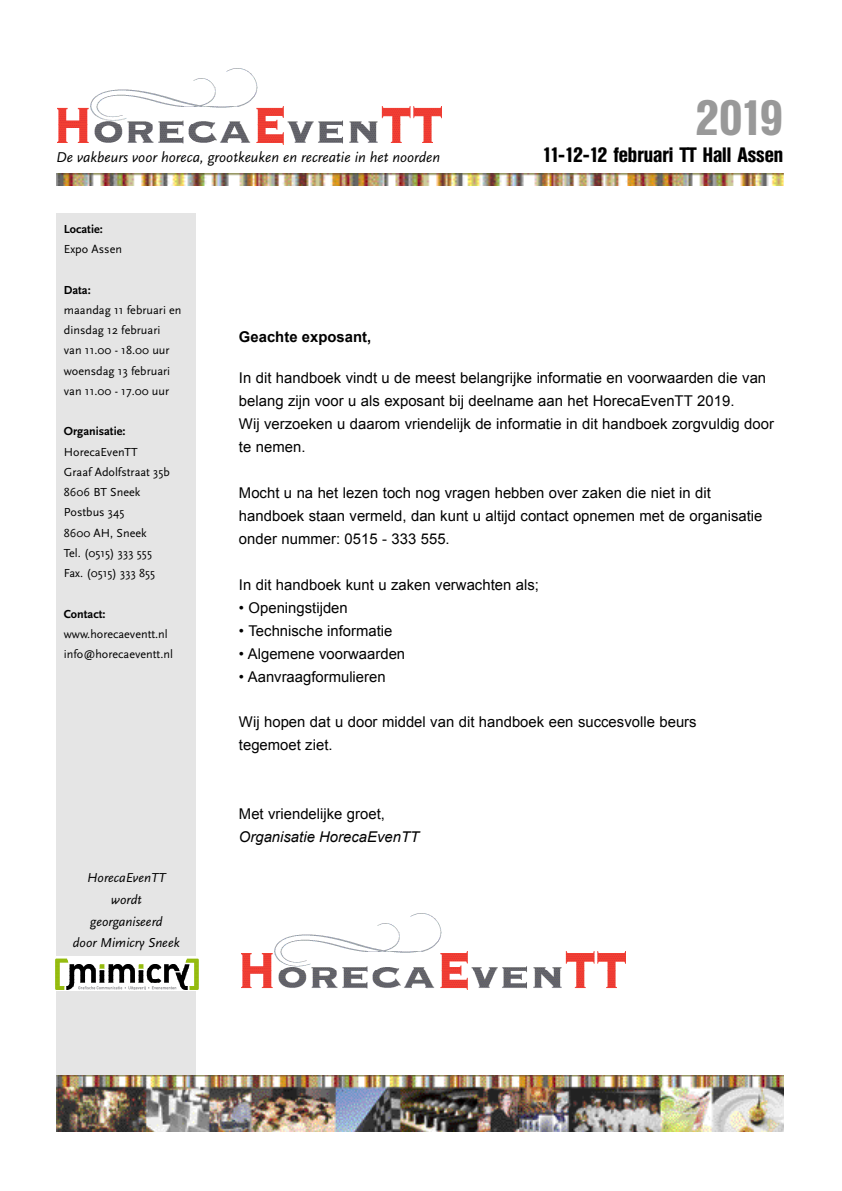
<style>
.page{position:relative;width:842px;height:1191px;background:#fff}
.page>*{position:absolute;margin:0;border:0;box-sizing:border-box;transform-origin:0 0}
.t1{font:700 condensed 48.1px "Olympia";color:#999}
.t2{font:700 condensed 20.2px "Olympia";color:#000}
.t3{font:14.8px/23px "Arial";color:#000}
.t4{font:italic 14.8px "Scala Sans";color:#000}
.t5{font:italic 14.8px "Arial";color:#000}
.t6{font:700 14.8px "Arial";color:#000}
.t7{font:italic 13.5px/21.6px "Scala Sans";color:#000;text-align:center}
.t8{font:12.1px/20.2px "Scala Sans";color:#000}
.t9{font:700 12.1px "Scala Sans";color:#000}
</style>
<div class="page">
<div style="left:56px;top:213px;width:140px;height:919px;background:#e5e5e5"></div>
<img style="left:58px;top:87px;width:384px;height:58px">
<img style="left:56px;top:1075px;width:727px;height:57px">
<img style="left:56px;top:173px;width:727px;height:13px">
<img style="left:55px;top:957px;width:144px;height:4px">
<img style="left:55px;top:961px;width:144px;height:30px">
<img style="left:241px;top:932px;width:385px;height:58px">
<p class="t4" style="left:56px;top:149px;width:385px">De vakbeurs voor horeca, grootkeuken en recreatie in het noorden</p>
<h1 class="t1" style="left:696px;top:90px;width:89px">2019</h1>
<h2 class="t2" style="left:543px;top:143px;width:242px">11-12-12 februari TT Hall Assen</h2>
<p class="t9" style="left:64px;top:222px;width:40px">Locatie:</p>
<p class="t8" style="left:64px;top:239px;width:60px">Expo Assen</p>
<p class="t9" style="left:64px;top:283px;width:28px">Data:</p>
<p class="t8" style="left:64px;top:300px;width:119px">maandag 11 februari en dinsdag 12 februari<br>van 11.00 - 18.00 uur woensdag 13 februari van 11.00 - 17.00 uur</p>
<p class="t9" style="left:64px;top:425px;width:63px">Organisatie:</p>
<p class="t8" style="left:64px;top:442px;width:108px">HorecaEvenTT<br>Graaf Adolfstraat 35b<br>8606 BT Sneek<br>Postbus 345<br>8600 AH, Sneek<br>Tel. (0515) 333 555<br>Fax. (0515) 333 855</p>
<p class="t9" style="left:64px;top:607px;width:43px">Contact:</p>
<p class="t8" style="left:64px;top:624px;width:111px">www.horecaeventt.nl info@horecaeventt.nl</p>
<p class="t7" style="left:73px;top:867px;width:108px">HorecaEvenTT wordt<br>georganiseerd<br>door Mimicry Sneek</p>
<p class="t6" style="left:239px;top:329px;width:134px">Geachte exposant,</p>
<p class="t3" style="left:239px;top:367px;width:537px">In dit handboek vindt u de meest belangrijke informatie en voorwaarden die van belang zijn voor u als exposant bij deelname aan het HorecaEvenTT 2019.<br>Wij verzoeken u daarom vriendelijk de informatie in dit handboek zorgvuldig door te nemen.</p>
<p class="t3" style="left:239px;top:481px;width:525px">Mocht u na het lezen toch nog vragen hebben over zaken die niet in dit handboek staan vermeld, dan kunt u altijd contact opnemen met de organisatie onder nummer: 0515 - 333 555.</p>
<p class="t3" style="left:239px;top:573px;width:302px">In dit handboek kunt u zaken verwachten als;</p>
<p class="t3" style="left:239px;top:596px;width:110px">• Openingstijden</p>
<p class="t3" style="left:239px;top:619px;width:155px">• Technische informatie</p>
<p class="t3" style="left:239px;top:642px;width:168px">• Algemene voorwaarden</p>
<p class="t3" style="left:239px;top:665px;width:148px">• Aanvraagformulieren</p>
<p class="t3" style="left:239px;top:711px;width:459px">Wij hopen dat u door middel van dit handboek een succesvolle beurs tegemoet ziet.</p>
<p class="t3" style="left:239px;top:803px;width:148px">Met vriendelijke groet,</p>
<p class="t5" style="left:239px;top:829px;width:182px">Organisatie HorecaEvenTT</p>
</div>
